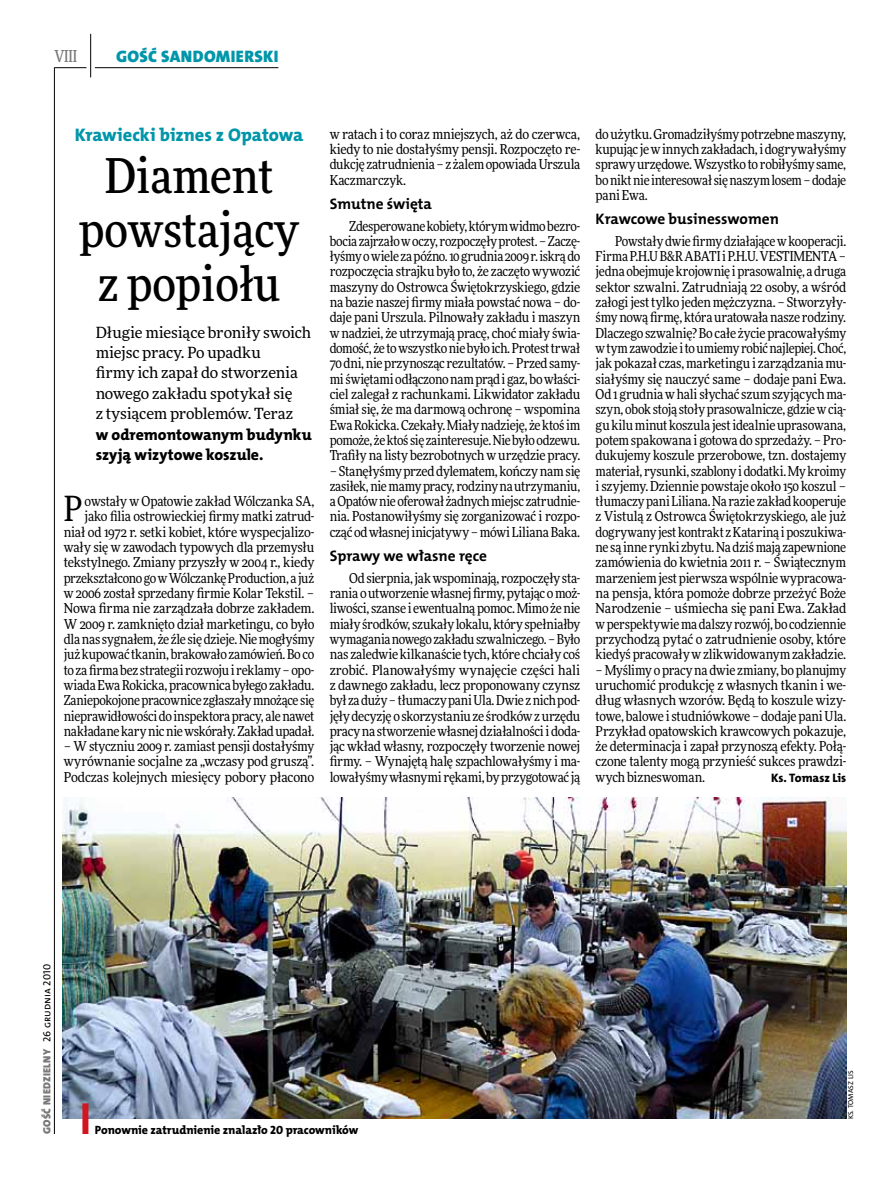
<style>
.page{position:relative;width:893px;height:1191px;background:#fff}
.page>*{position:absolute;margin:0;border:0;box-sizing:border-box;transform-origin:0 0}
.t1{font:500 48px/54px "Freeday Narrow";color:#000;text-align:center}
.t2{font:34.8px "Freeday Narrow News";color:#000}
.t3{font:18.3px "The Mix HP8 Ex Bld";letter-spacing:-.005em;color:#0096aa}
.t4{font:16.65px "The Mix HP9 Blk";letter-spacing:.02em;color:#0096aa}
.t5{font:500 16.5px "Freeday Narrow";color:#787779;scale:.9 1}
.t6{font:15.75px/20.4px "The Mix HP8 Ex Bld";letter-spacing:-.005em;color:#000}
.t7{font:15.45px/20.4px "Freeday News";letter-spacing:-.01em;color:#000}
.t8{font:15.3px "The Mix HP7 Bld";color:#000}
.t9{font:13.65px/15.3px "Freeday Narrow News";letter-spacing:-.015em;color:#000;text-align:justify}
.t10{font:12.3px "The Mix HP8 Ex Bld";letter-spacing:-.005em;color:#000}
.t11{font:12px "The Mix HP8 Ex Bld";letter-spacing:-.005em;color:#000}
.t12{font:10.5px "The Mix HP9 Blk";letter-spacing:.025em;color:#787779}
.t13{font:7.2px "The Mix HP5 Plain";letter-spacing:.005em;color:#000}
.s1{font-family:"The Mix HP5 Plain";color:#000}
</style>
<div class="page">
<hr style="left:54px;top:67px;width:1px;height:1067px;background:#000">
<hr style="left:90px;top:34px;width:1px;height:43px;background:#000">
<hr style="left:54px;top:67px;width:32px;height:1px;background:#000">
<hr style="left:95px;top:67px;width:183px;height:1px;background:#000">
<img style="left:63px;top:797px;width:783px;height:321px">
<div style="left:82px;top:1103px;width:6px;height:31px;background:#d3151f"></div>
<p class="t5" style="left:54px;top:46px;width:27px">VIII</p>
<p class="t4" style="left:116px;top:46px;width:164px">GOŚĆ SANDOMIERSKI</p>
<h3 class="t3" style="left:75px;top:123px;width:230px">Krawiecki biznes z Opatowa</h3>
<h1 class="t1" style="left:79px;top:148px;width:221px">Diament powstający z popiołu</h1>
<p class="t7" style="left:96px;top:322px;width:217px">Długie miesiące broniły swoich miejsc pracy. Po upadku<br>firmy ich zapał do stworzenia nowego zakładu spotykał się<br>z tysiącem problemów. Teraz</p>
<p class="t6" style="left:96px;top:424px;width:218px">w odremontowanym budynku szyją wizytowe koszule.</p>
<p class="t9" style="left:64px;top:493px;width:252px;text-align:right">owstały w Opatowie zakład Wólczanka SA, jako filia ostrowieckiej firmy matki zatrud&shy;niał od 1972 r. setki kobiet, które wyspecjalizo&shy;wały się w zawodach typowych dla przemysłu tekstylnego. Zmiany przyszły w 2004 r., kiedy przekształcono go w Wólczankę Production, a już w 2006 został sprzedany firmie Kolar Tekstil. – Nowa firma nie zarządzała dobrze zakładem.<br>W 2009 r. zamknięto dział marketingu, co było dla nas sygnałem, że źle się dzieje. Nie mogłyśmy już kupować tkanin, brakowało zamówień. Bo co to za firma bez strategii rozwoju i reklamy – opo&shy;wiada Ewa Rokicka, pracownica byłego zakładu.<br>Zaniepokojone pracownice zgłaszały mnożące się nieprawidłowości do inspektora pracy, ale nawet nakładane kary nic nie wskórały. Zakład upadał.</p>
<p class="t9" style="left:64px;top:738px;width:252px">– W styczniu 2009 r. zamiast pensji dostałyśmy wyrównanie socjalne za „wczasy pod gruszą”.<br>Podczas kolejnych miesięcy pobory płacono</p>
<h2 class="t2" style="left:64px;top:488px;width:20px">P</h2>
<p class="t9" style="left:330px;top:126px;width:252px">w ratach i to coraz mniejszych, aż do czerwca, kiedy to nie dostałyśmy pensji. Rozpoczęto re&shy;dukcję zatrudnienia – z żalem opowiada Urszula Kaczmarczyk.</p>
<p class="t8" style="left:330px;top:194px;width:104px">Smutne święta</p>
<p class="t9" style="left:330px;top:218px;width:252px;text-indent:20px">Zdesperowane kobiety, którym widmo bezro&shy;bocia zajrzało w oczy, rozpoczęły protest. – Zaczę&shy;łyśmy o wiele za późno. 10 grudnia 2009 r. iskrą do rozpoczęcia strajku było to, że zaczęto wywozić maszyny do Ostrowca Świętokrzyskiego, gdzie na bazie naszej firmy miała powstać nowa – do&shy;daje pani Urszula. Pilnowały zakładu i maszyn w nadziei, że utrzymają pracę, choć miały świa&shy;domość, że to wszystko nie było ich. Protest trwał 70 dni, nie przynosząc rezultatów. – Przed samy&shy;mi świętami odłączono nam prąd i gaz, bo właści&shy;ciel zalegał z rachunkami. Likwidator zakładu śmiał się, że ma darmową ochronę – wspomina Ewa Rokicka. Czekały. Miały nadzieję, że ktoś im pomoże, że ktoś się zainteresuje. Nie było odzewu.<br>Trafiły na listy bezrobotnych w urzędzie pracy.</p>
<p class="t9" style="left:330px;top:463px;width:252px">– Stanęłyśmy przed dylematem, kończy nam się zasiłek, nie mamy pracy, rodziny na utrzymaniu, a Opatów nie oferował żadnych miejsc zatrudnie&shy;nia. Postanowiłyśmy się zorganizować i rozpo&shy;cząć od własnej inicjatywy – mówi Liliana Baka.</p>
<p class="t8" style="left:330px;top:546px;width:159px">Sprawy we własne ręce</p>
<p class="t9" style="left:330px;top:570px;width:252px;text-indent:20px">Od sierpnia, jak wspominają, rozpoczęły sta&shy;rania o utworzenie własnej firmy, pytając o moż&shy;liwości, szanse i ewentualną pomoc. Mimo że nie miały środków, szukały lokalu, który spełniałby wymagania nowego zakładu szwalniczego. – Było nas zaledwie kilkanaście tych, które chciały coś zrobić. Planowałyśmy wynajęcie części hali z dawnego zakładu, lecz proponowany czynsz był za duży – tłumaczy pani Ula. Dwie z nich pod&shy;jęły decyzję o skorzystaniu ze środków z urzędu pracy na stworzenie własnej działalności i doda&shy;jąc wkład własny, rozpoczęły tworzenie nowej firmy. – Wynajętą halę szpachlowałyśmy i ma&shy;lowałyśmy własnymi rękami, by przygotować ją</p>
<p class="t9" style="left:596px;top:126px;width:252px">do użytku. Gromadziłyśmy potrzebne maszyny, kupując je w innych zakładach, i dogrywałyśmy sprawy urzędowe. Wszystko to robiłyśmy same, bo nikt nie interesował się naszym losem – dodaje pani Ewa.</p>
<p class="t8" style="left:596px;top:209px;width:185px">Krawcowe businesswomen</p>
<p class="t9" style="left:596px;top:233px;width:252px;text-indent:20px">Powstały dwie firmy działające w kooperacji.<br>Firma P.H.U B&amp;R ABATI i P.H.U. VESTIMENTA – jedna obejmuje krojownię i prasowalnię, a druga sektor szwalni. Zatrudniają 22 osoby, a wśród załogi jest tylko jeden mężczyzna. – Stworzyły&shy;śmy nową firmę, która uratowała nasze rodziny.<br>Dlaczego szwalnię? Bo całe życie pracowałyśmy w tym zawodzie i to umiemy robić najlepiej. Choć, jak pokazał czas, marketingu i zarządzania mu&shy;siałyśmy się nauczyć same – dodaje pani Ewa.<br>Od 1 grudnia w hali słychać szum szyjących ma&shy;szyn, obok stoją stoły prasowalnicze, gdzie w cią&shy;gu kilu minut koszula jest idealnie uprasowana, potem spakowana i gotowa do sprzedaży. – Pro&shy;dukujemy koszule przerobowe, tzn. dostajemy materiał, rysunki, szablony i dodatki. My kroimy i szyjemy. Dziennie powstaje około 150 koszul – tłumaczy pani Liliana. Na razie zakład kooperuje z Vistulą z Ostrowca Świętokrzyskiego, ale już dogrywany jest kontrakt z Katariną i poszukiwa&shy;ne są inne rynki zbytu. Na dziś mają zapewnione zamówienia do kwietnia 2011 r. – Świątecznym marzeniem jest pierwsza wspólnie wypracowa&shy;na pensja, która pomoże dobrze przeżyć Boże Narodzenie – uśmiecha się pani Ewa. Zakład w perspektywie ma dalszy rozwój, bo codziennie przychodzą pytać o zatrudnienie osoby, które kiedyś pracowały w zlikwidowanym zakładzie.</p>
<p class="t9" style="left:596px;top:662px;width:252px">– Myślimy o pracy na dwie zmiany, bo planujmy uruchomić produkcję z własnych tkanin i we&shy;dług własnych wzorów. Będą to koszule wizy&shy;towe, balowe i studniówkowe – dodaje pani Ula.<br>Przykład opatowskich krawcowych pokazuje, że determinacja i zapał przynoszą efekty. Połą&shy;czone talenty mogą przynieść sukces prawdzi&shy;wych bizneswoman.</p>
<p class="t10" style="left:771px;top:769px;width:77px">Ks. Tomasz Lis</p>
<p class="t12" style="left:40px;top:1134px;width:171px;rotate:-90deg">GOŚĆ NIEDZIELNY <span class="s1">26 grudnia 2010</span></p>
<p class="t11" style="left:95px;top:1122px;width:265px">Ponownie zatrudnienie znalazło 20 pracowników</p>
<p class="t13" style="left:846px;top:1119px;width:49px;rotate:-90deg">ks. Tomasz Lis</p>
</div>
